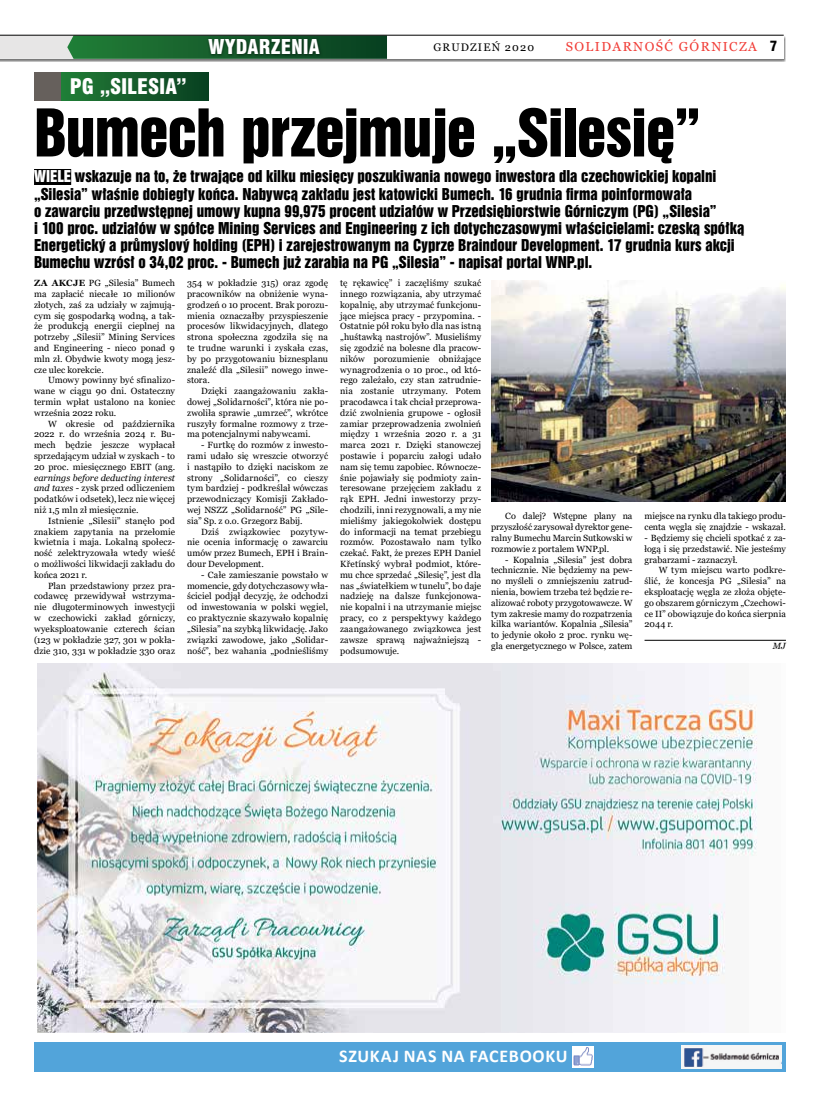
<style>
.page{position:relative;width:820px;height:1106px;background:#fff}
.page>*{position:absolute;margin:0;border:0;box-sizing:border-box;transform-origin:0 0}
.t1{font:60px "Swis 921 EU";letter-spacing:-.015em;color:#000}
.t2{font:21px "Swis 721 Blk Cn EU";color:#fff}
.t3{font:20px "Swis 721 Blk Cn EU";letter-spacing:.01em;color:#fff}
.t4{font:700 18px "Calibri";letter-spacing:.035em;color:#fff}
.t5{font:15px/17px "Swis 921 EU";color:#000}
.t6{font:13px "Georgia";letter-spacing:.11em;color:#f13d37}
.t7{font:11px "Georgia";letter-spacing:.1em;color:#000}
.t8{font:9px/10.8px "Georgia";letter-spacing:.005em;color:#000;text-align:justify}
.t9{font:italic 9px "Georgia";color:#000}
.s1{font-family:"Swis 721 Blk Cn EU";font-size:14px;color:#000}
.s2{color:#fff}
.s3{font-weight:700}
.s4{font-style:italic}
</style>
<div class="page">
<div style="left:0;top:35px;width:785px;height:27px;background:#000;opacity:.55"></div>
<div style="left:0;top:35px;width:783px;height:24px;background:#fff"></div>
<svg style="left:0;top:36px;width:387px;height:23px;background:#4c835c"></svg>
<hr style="left:0;top:35px;width:783px;height:1px;background:#000">
<img style="left:491px;top:281px;width:294px;height:220px">
<div style="left:34px;top:169px;width:37px;height:16px;background:#000"></div>
<div style="left:34px;top:72px;width:27px;height:29px;background:#66605c"></div>
<div style="left:62px;top:72px;width:146px;height:29px;background:linear-gradient(to right,#227d37,#093f21)"></div>
<hr style="left:644px;top:640px;width:141px;height:1px;background:#000">
<div style="left:205px;top:36px;width:117px;height:21px;background:#000;opacity:.55"></div>
<img style="left:37px;top:663px;width:720px;height:369px">
<div style="left:34px;top:1042px;width:751px;height:29px;background:#52a4da"></div>
<img style="left:572px;top:1046px;width:21px;height:21px">
<img style="left:681px;top:1045px;width:99px;height:23px">
<h2 class="t2" style="left:70px;top:74px;width:118px">PG „SILESIA”</h2>
<h3 class="t3" style="left:208px;top:35px;width:113px">WYDARZENIA</h3>
<p class="t7" style="left:433px;top:40px;width:102px">GRUDZIEŃ 2020</p>
<h3 class="t6" style="left:565px;top:38px;width:213px">SO<sup>4</sup>LIDARNOŚĆ GÓRNICZA <span class="s1">7</span></h3>
<h1 class="t1" style="left:34px;top:94px;width:668px">Bumech przejmuje „Silesię”</h1>
<p class="t5" style="left:34px;top:168px;width:711px"><span class="s2">WIELE</span> wskazuje na to, że trwające od kilku miesięcy poszukiwania nowego inwestora dla czechowickiej kopalni „Silesia” właśnie dobiegły końca. Nabywcą zakładu jest katowicki Bumech. 16 grudnia firma poinformowała<br>o zawarciu przedwstępnej umowy kupna 99,975 procent udziałów w Przedsiębiorstwie Górniczym (PG) „Silesia”<br>i 100 proc. udziałów w spółce Mining Services and Engineering z ich dotychczasowymi właścicielami: czeską spółką Energetický a průmyslový holding (EPH) i zarejestrowanym na Cyprze Braindour Development. 17 grudnia kurs akcji Bumechu wzrósł o 34,02 proc. - Bumech już zarabia na PG „Silesia” - napisał portal WNP.pl.</p>
<p class="t8" style="left:34px;top:278px;width:142px"><span class="s3">ZA AKCJE</span> PG „Silesia” Bumech ma zapłacić niecałe 10 milionów złotych, zaś za udziały w zajmują&shy;cym się gospodarką wodną, a tak&shy;że produkcją energii cieplnej na potrzeby „Silesii” Mining Services and Engineering - nieco ponad 9 mln zł. Obydwie kwoty mogą jesz&shy;cze ulec korekcie.</p>
<p class="t8" style="left:34px;top:375px;width:142px;text-indent:14px">Umowy powinny być sfinalizo&shy;wane w ciągu 90 dni. Ostateczny termin wpłat ustalono na koniec września 2022 roku.</p>
<p class="t8" style="left:34px;top:418px;width:142px;text-indent:14px">W okresie od października 2022 r. do września 2024 r. Bu&shy;mech będzie jeszcze wypłacał sprzedającym udział w zyskach - to 20 proc. miesięcznego EBIT (ang.</p>
<p class="t8" style="left:34px;top:472px;width:142px"><span class="s4">earnings before deducting interest and taxes</span> - zysk przed odliczeniem podatków i odsetek), lecz nie więcej niż 1,5 mln zł miesięcznie.</p>
<p class="t8" style="left:34px;top:515px;width:142px;text-indent:14px">Istnienie „Silesii” stanęło pod znakiem zapytania na przełomie kwietnia i maja. Lokalną społecz&shy;ność zelektryzowała wtedy wieść o możliwości likwidacji zakładu do końca 2021 r.</p>
<p class="t8" style="left:34px;top:580px;width:142px;text-indent:14px">Plan przedstawiony przez pra&shy;codawcę przewidywał wstrzyma&shy;nie długoterminowych inwestycji w czechowicki zakład górniczy, wyeksploatowanie czterech ścian (123 w pokładzie 327, 301 w pokła&shy;dzie 310, 331 w pokładzie 330 oraz</p>
<p class="t8" style="left:187px;top:278px;width:142px">354 w pokładzie 315) oraz zgodę pracowników na obniżenie wyna&shy;grodzeń o 10 procent. Brak porozu&shy;mienia oznaczałby przyspieszenie procesów likwidacyjnych, dlatego strona społeczna zgodziła się na te trudne warunki i zyskała czas, by po przygotowaniu biznesplanu znaleźć dla „Silesii” nowego inwe&shy;stora.</p>
<p class="t8" style="left:187px;top:386px;width:142px;text-indent:14px">Dzięki zaangażowaniu zakła&shy;dowej „Solidarności”, która nie po&shy;zwoliła sprawie „umrzeć”, wkrótce ruszyły formalne rozmowy z trze&shy;ma potencjalnymi nabywcami.</p>
<p class="t8" style="left:187px;top:440px;width:142px;text-indent:14px">- Furtkę do rozmów z inwesto&shy;rami udało się wreszcie otworzyć i nastąpiło to dzięki naciskom ze strony „Solidarności”, co cieszy tym bardziej - podkreślał wówczas przewodniczący Komisji Zakłado&shy;wej NSZZ „Solidarność” PG „Sile&shy;sia” Sp. z o.o. Grzegorz Babij.</p>
<p class="t8" style="left:187px;top:526px;width:142px;text-indent:14px">Dziś związkowiec pozytyw&shy;nie ocenia informację o zawarciu umów przez Bumech, EPH i Brain&shy;dour Development.</p>
<p class="t8" style="left:187px;top:569px;width:142px;text-indent:14px">- Całe zamieszanie powstało w momencie, gdy dotychczasowy wła&shy;ściciel podjął decyzję, że odchodzi od inwestowania w polski węgiel, co praktycznie skazywało kopalnię „Silesia” na szybką likwidację. Jako związki zawodowe, jako „Solidar&shy;ność”, bez wahania „podnieśliśmy</p>
<p class="t8" style="left:340px;top:278px;width:142px">tę rękawicę” i zaczęliśmy szukać innego rozwiązania, aby utrzymać kopalnię, aby utrzymać funkcjonu&shy;jące miejsca pracy - przypomina. - Ostatnie pół roku było dla nas istną „huśtawką nastrojów”. Musieliśmy się zgodzić na bolesne dla pracow&shy;ników porozumienie obniżające wynagrodzenia o 10 proc., od któ&shy;rego zależało, czy stan zatrudnie&shy;nia zostanie utrzymany. Potem pracodawca i tak chciał przeprowa&shy;dzić zwolnienia grupowe - ogłosił zamiar przeprowadzenia zwolnień między 1 września 2020 r. a 31 marca 2021 r. Dzięki stanowczej postawie i poparciu załogi udało nam się temu zapobiec. Równocze&shy;śnie pojawiały się podmioty zain&shy;teresowane przejęciem zakładu z rąk EPH. Jedni inwestorzy przy&shy;chodzili, inni rezygnowali, a my nie mieliśmy jakiegokolwiek dostępu do informacji na temat przebiegu rozmów. Pozostawało nam tylko czekać. Fakt, że prezes EPH Daniel Křetínský wybrał podmiot, które&shy;mu chce sprzedać „Silesię”, jest dla nas „światełkiem w tunelu”, bo daje nadzieję na dalsze funkcjonowa&shy;nie kopalni i na utrzymanie miejsc pracy, co z perspektywy każdego zaangażowanego związkowca jest zawsze sprawą najważniejszą - podsumowuje.</p>
<p class="t8" style="left:491px;top:511px;width:143px;text-indent:14px">Co dalej? Wstępne plany na przyszłość zarysował dyrektor gene&shy;ralny Bumechu Marcin Sutkowski w rozmowie z portalem WNP.pl.</p>
<p class="t8" style="left:491px;top:554px;width:143px;text-indent:14px">- Kopalnia „Silesia” jest dobra technicznie. Nie będziemy na pew&shy;no myśleli o zmniejszeniu zatrud&shy;nienia, bowiem trzeba też będzie re&shy;alizować roboty przygotowawcze. W tym zakresie mamy do rozpatrzenia kilka wariantów. Kopalnia „Silesia” to jedynie około 2 proc. rynku wę&shy;gla energetycznego w Polsce, zatem</p>
<p class="t8" style="left:644px;top:511px;width:143px">miejsce na rynku dla takiego produ&shy;centa węgla się znajdzie - wskazał.</p>
<p class="t8" style="left:644px;top:532px;width:143px">- Będziemy się chcieli spotkać z za&shy;łogą i się przedstawić. Nie jesteśmy grabarzami - zaznaczył.</p>
<p class="t8" style="left:644px;top:565px;width:143px;text-indent:14px">W tym miejscu warto podkre&shy;ślić, że koncesja PG „Silesia” na eksploatację węgla ze złoża objęte&shy;go obszarem górniczym „Czechowi&shy;ce II” obowiązuje do końca sierpnia 2044 r.</p>
<p class="t9" style="left:772px;top:640px;width:14px">MJ</p>
<h3 class="t4" style="left:339px;top:1043px;width:230px">SZUKAJ NAS NA FACEBOOKU</h3>
</div>
